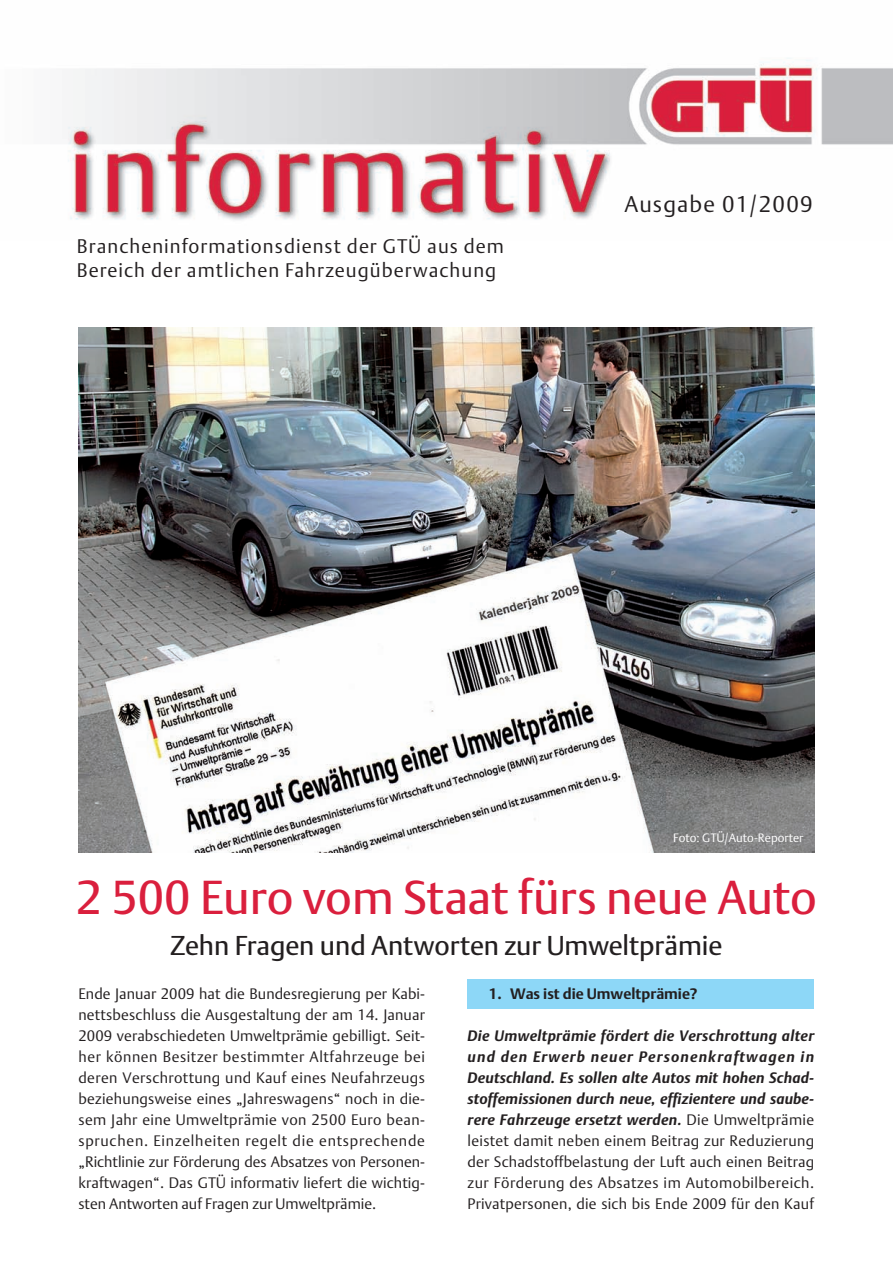
<style>
.page{position:relative;width:893px;height:1263px;background:#fff}
.page>*{position:absolute;margin:0;border:0;box-sizing:border-box;transform-origin:0 0}
.t1{font:47.1px "DTL Argo T";color:#da1f3d}
.t2{font:27px "DTL Argo T";color:#231f20}
.t3{font:22.5px "DTL Argo T Light";letter-spacing:.055em;color:#231f20}
.t4{font:19.5px/23.4px "DTL Argo T Light";letter-spacing:.055em;color:#231f20}
.t5{font:15px/21px "DTL Argo T Light";letter-spacing:.01em;color:#231f20;text-align:justify}
.t6{font:italic 700 15px/21px "DTL Argo T";letter-spacing:.02em;color:#231f20;text-align:justify}
.t7{font:700 15px "DTL Argo T";color:#231f20}
.t8{font:12px "DTL Argo T Light";color:#fff}
.s1{font-family:"DTL Argo T Light";font-weight:400;font-style:normal}
</style>
<div class="page">
<div style="left:468px;top:979px;width:346px;height:30px;background:#8dd7f7"></div>
<img style="left:67px;top:58px;width:825px;height:162px">
<img style="left:78px;top:327px;width:736px;height:525px">
<h3 class="t4" style="left:77px;top:236px;width:428px">Brancheninformationsdienst der GTÜ aus dem<br>Bereich der amtlichen Fahrzeugüberwachung</h3>
<h3 class="t3" style="left:624px;top:195px;width:190px">Ausgabe 01/2009</h3>
<p class="t8" style="left:673px;top:832px;width:132px">Foto: GTÜ/Auto-Reporter</p>
<h1 class="t1" style="left:76px;top:878px;width:742px">2 500 Euro vom Staat fürs neue Auto</h1>
<h2 class="t2" style="left:170px;top:934px;width:554px">Zehn Fragen und Antworten zur Umweltprämie</h2>
<p class="t5" style="left:78px;top:984px;width:348px">Ende Januar 2009 hat die Bundesregierung per Kabi&shy;nettsbeschluss die Ausgestaltung der am 14. Januar 2009 verabschiedeten Umweltprämie gebilligt. Seit&shy;her können Besitzer bestimmter Altfahrzeuge bei deren Verschrottung und Kauf eines Neufahrzeugs beziehungsweise eines „Jahreswagens“ noch in die&shy;sem Jahr eine Umweltprämie von 2500 Euro bean&shy;spruchen. Einzelheiten regelt die entsprechende „Richtlinie zur Förderung des Absatzes von Personen&shy;kraftwagen“. Das GTÜ informativ liefert die wichtig&shy;sten Antworten auf Fragen zur Umweltprämie.</p>
<p class="t7" style="left:489px;top:987px;width:210px">1. Was ist die Umweltprämie?</p>
<p class="t6" style="left:468px;top:1026px;width:348px">Die Umweltprämie fördert die Verschrottung alter und den Erwerb neuer Personenkraftwagen in Deutschland. Es sollen alte Autos mit hohen Schad&shy;stoffemissionen durch neue, effizientere und saube&shy;rere Fahrzeuge ersetzt werden. <span class="s1">Die Umweltprämie</span></p>
<p class="t5" style="left:468px;top:1131px;width:348px">leistet damit neben einem Beitrag zur Reduzierung der Schadstoffbelastung der Luft auch einen Beitrag zur Förderung des Absatzes im Automobilbereich.<br>Privatpersonen, die sich bis Ende 2009 für den Kauf</p>
</div>
